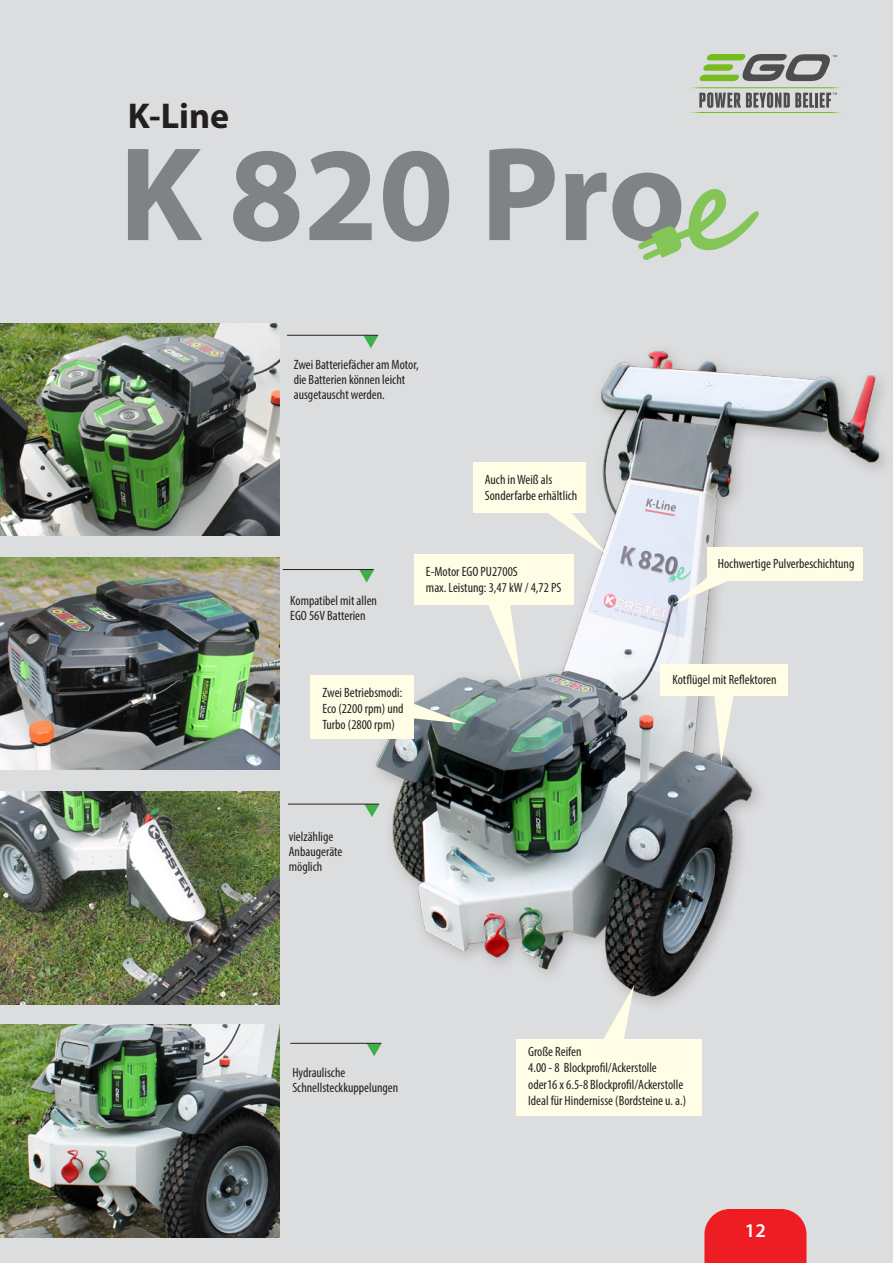
<style>
.page{position:relative;width:893px;height:1263px;background:#dcdddf}
.page>*{position:absolute;margin:0;border:0;box-sizing:border-box;transform-origin:0 0}
.t1{font:700 135px "Myriad Pro";letter-spacing:-.005em;color:#808285}
.t2{font:700 36px "Myriad Pro";color:#231f20}
.t3{font:600 19.5px "Myriad Pro";color:#fff}
.t4{font:condensed 13.5px/14.9px "Myriad Pro";color:#231f20}
</style>
<div class="page">
<div style="left:704px;top:1209px;width:102px;height:54px;background:#ee1d23"></div>
<hr style="left:287px;top:335px;width:91px;height:1px;background:#231f20">
<hr style="left:283px;top:569px;width:91px;height:1px;background:#231f20">
<img style="left:0;top:791px;width:280px;height:213px">
<img style="left:353px;top:334px;width:532px;height:670px">
<img style="left:0;top:1025px;width:280px;height:212px">
<svg style="left:364px;top:805px;width:15px;height:12px"></svg>
<hr style="left:288px;top:804px;width:91px;height:1px;background:#231f20">
<svg style="left:367px;top:1043px;width:15px;height:13px"></svg>
<hr style="left:290px;top:1043px;width:91px;height:1px;background:#231f20">
<svg style="left:673px;top:551px;width:67px;height:53px"></svg>
<div style="left:707px;top:547px;width:155px;height:33px;background:#fffde5"></div>
<svg style="left:714px;top:695px;width:20px;height:68px"></svg>
<div style="left:660px;top:664px;width:128px;height:31px;background:#fffde5"></div>
<div style="left:516px;top:1039px;width:186px;height:77px;background:#fffde5"></div>
<svg style="left:578px;top:985px;width:56px;height:54px"></svg>
<div style="left:414px;top:554px;width:159px;height:50px;background:#fffde5"></div>
<svg style="left:479px;top:604px;width:42px;height:78px"></svg>
<div style="left:473px;top:462px;width:113px;height:50px;background:#fffde5"></div>
<svg style="left:519px;top:480px;width:87px;height:74px"></svg>
<div style="left:311px;top:675px;width:103px;height:64px;background:#fffde5"></div>
<svg style="left:414px;top:690px;width:53px;height:34px;background:#abb8b3"></svg>
<svg style="left:699px;top:54px;width:138px;height:27px"></svg>
<svg style="left:688px;top:87px;width:156px;height:26px"></svg>
<img style="left:0;top:323px;width:280px;height:213px">
<img style="left:0;top:558px;width:280px;height:212px">
<svg style="left:638px;top:189px;width:121px;height:71px"></svg>
<p class="t2" style="left:128px;top:92px;width:103px">K-Line</p>
<p class="t1" style="left:119px;top:107px;width:568px">K 820 Pro</p>
<p class="t4" style="left:294px;top:357px;width:126px">Zwei Batteriefächer am Motor, die Batterien können leicht ausgetauscht werden.</p>
<p class="t4" style="left:290px;top:593px;width:88px">Kompatibel mit allen<br>EGO 56V Batterien</p>
<p class="t4" style="left:485px;top:472px;width:69px">Auch in Weiß als</p>
<p class="t4" style="left:485px;top:488px;width:94px">Sonderfarbe erhältlich</p>
<p class="t4" style="left:426px;top:563px;width:93px">E-Motor EGO PU2700S</p>
<p class="t4" style="left:426px;top:580px;width:137px">max. Leistung: 3,47 kW / 4,72 PS</p>
<p class="t4" style="left:322px;top:684px;width:83px;line-height:16.2px">Zwei Betriebsmodi:<br>Eco (2200 rpm) und</p>
<p class="t4" style="left:322px;top:717px;width:74px">Turbo (2800 rpm)</p>
<p class="t4" style="left:289px;top:829px;width:46px">vielzählige</p>
<p class="t4" style="left:289px;top:844px;width:55px">Anbaugeräte</p>
<p class="t4" style="left:289px;top:859px;width:35px">möglich</p>
<p class="t4" style="left:718px;top:555px;width:138px">Hochwertige Pulverbeschichtung</p>
<p class="t4" style="left:672px;top:672px;width:106px">Kotflügel mit Reflektoren</p>
<p class="t4" style="left:292px;top:1065px;width:55px">Hydraulische</p>
<p class="t4" style="left:292px;top:1079px;width:107px">Schnellsteckkuppelungen</p>
<p class="t4" style="left:528px;top:1044px;width:55px">Große Reifen</p>
<p class="t4" style="left:528px;top:1060px;width:130px">4.00 - 8 Blockprofil/Ackerstolle</p>
<p class="t4" style="left:528px;top:1076px;width:157px">oder16 x 6.5-8 Blockprofil/Ackerstolle</p>
<p class="t4" style="left:528px;top:1093px;width:159px">Ideal für Hindernisse (Bordsteine u. a.)</p>
<h3 class="t3" style="left:745px;top:1218px;width:22px">12</h3>
</div>
